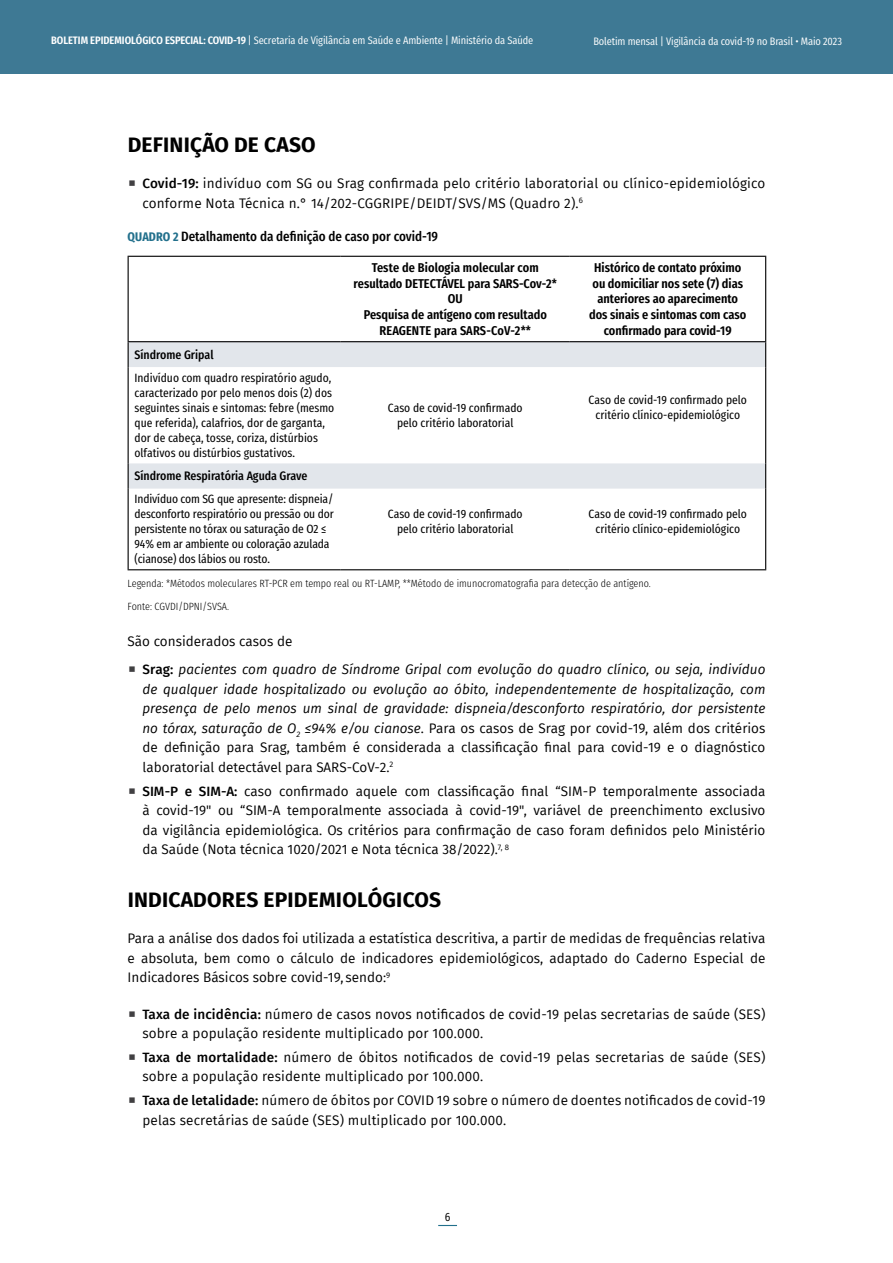
<style>
.page{position:relative;width:893px;height:1263px;background:#fff}
.page>*{position:absolute;margin:0;border:0;box-sizing:border-box;transform-origin:0 0}
.t1{font:700 21px "Fira Sans";letter-spacing:.01em;color:#000}
.t2{font:13.5px/19.5px "Fira Sans";letter-spacing:.01em;color:#000}
.t3{font:italic 13.5px/19.5px "Fira Sans";color:#000}
.t4{font:500 13.5px "Fira Sans Condensed";color:#000}
.t5{font:600 12.75px/15.8px "Fira Sans Condensed";color:#000;text-align:center}
.t6{font:500 12.3px "Fira Sans Condensed";color:#000}
.t7{font:12px/15px "Fira Sans Condensed";color:#000;text-align:center}
.t8{font:12px "Fira Sans Condensed";color:#000}
.t9{font:10.8px "Fira Sans Condensed";letter-spacing:-.01em;color:#fff}
.t10{font:300 10.5px/22.8px "Fira Sans Condensed";color:#000}
.s1{font-weight:600}
.s2{font-style:inherit}
.s3{font-weight:500}
.s4{font-weight:700;font-size:12.45px;color:#22708c}
.s5{font-style:normal}
.s6{font-weight:500;font-style:normal}
</style>
<div class="page">
<div style="left:0;top:0;width:893px;height:74px;background:#3e7994"></div>
<svg style="left:438px;top:1225px;width:19px;height:1px"></svg>
<div style="left:129px;top:342px;width:636px;height:25px;background:#e2e6eb"></div>
<svg style="left:129px;top:463px;width:636px;height:26px;background:#e2e6eb"></svg>
<hr style="left:128px;top:341px;width:213px;height:1px;background:#000">
<hr style="left:341px;top:341px;width:229px;height:1px;background:#000">
<hr style="left:570px;top:341px;width:196px;height:1px;background:#000">
<hr style="left:128px;top:256px;width:213px;height:1px;background:#000">
<hr style="left:341px;top:256px;width:229px;height:1px;background:#000">
<hr style="left:570px;top:256px;width:196px;height:1px;background:#000">
<hr style="left:128px;top:257px;width:1px;height:84px;background:#000">
<hr style="left:765px;top:257px;width:1px;height:84px;background:#000">
<hr style="left:128px;top:367px;width:1px;height:96px;background:#000">
<hr style="left:765px;top:367px;width:1px;height:96px;background:#000">
<hr style="left:128px;top:489px;width:1px;height:80px;background:#000">
<hr style="left:765px;top:489px;width:1px;height:80px;background:#000">
<hr style="left:128px;top:569px;width:213px;height:1px;background:#000">
<hr style="left:341px;top:569px;width:229px;height:1px;background:#000">
<hr style="left:570px;top:569px;width:196px;height:1px;background:#000">
<svg style="left:128px;top:342px;width:1px;height:25px"></svg>
<svg style="left:765px;top:342px;width:1px;height:25px"></svg>
<svg style="left:128px;top:463px;width:1px;height:26px"></svg>
<svg style="left:765px;top:463px;width:1px;height:26px"></svg>
<p class="t9" style="left:51px;top:30px;width:484px"><span class="s1">BOLETIM EPIDEMIOLÓGICO ESPECIAL: COVID-19</span> <span class="s2">|</span> Secretaria de Vigilância em Saúde e Ambiente | Ministério da Saúde</p>
<p class="t9" style="left:593px;top:31px;width:250px">Boletim mensal | Vigilância da covid-19 no Brasil • Maio 2023</p>
<h1 class="t1" style="left:128px;top:127px;width:190px">DEFINIÇÃO DE CASO</h1>
<p class="t2" style="left:142px;top:173px;width:624px"><span class="s3">Covid-19:</span> indivíduo com SG ou Srag confirmada pelo critério laboratorial ou clínico-epidemiológico conforme Nota Técnica n.° 14/202-CGGRIPE/DEIDT/SVS/MS (Quadro 2).<sup>6</sup></p>
<p class="t4" style="left:128px;top:224px;width:312px"><span class="s4">QUADRO 2</span> Detalhamento da definição de caso por covid-19</p>
<p class="t5" style="left:354px;top:258px;width:205px">Teste de Biologia molecular com resultado DETECTÁVEL para SARS-Cov-2*<br>OU<br>Pesquisa de antígeno com resultado<br>REAGENTE para SARS-CoV-2**</p>
<p class="t5" style="left:589px;top:258px;width:159px">Histórico de contato próximo ou domiciliar nos sete (7) dias anteriores ao aparecimento dos sinais e sintomas com caso confirmado para covid-19</p>
<p class="t6" style="left:134px;top:343px;width:81px">Síndrome Gripal</p>
<p class="t7" style="left:134px;top:369px;width:201px;text-align:left">Indivíduo com quadro respiratório agudo, caracterizado por pelo menos dois (2) dos seguintes sinais e sintomas: febre (mesmo que referida), calafrios, dor de garganta, dor de cabeça, tosse, coriza, distúrbios olfativos ou distúrbios gustativos.</p>
<p class="t7" style="left:388px;top:399px;width:136px">Caso de covid-19 confirmado pelo critério laboratorial</p>
<p class="t7" style="left:589px;top:391px;width:160px">Caso de covid-19 confirmado pelo critério clínico-epidemiológico</p>
<p class="t6" style="left:134px;top:465px;width:174px">Síndrome Respiratória Aguda Grave</p>
<p class="t7" style="left:134px;top:490px;width:201px;text-align:left">Indivíduo com SG que apresente: dispneia/ desconforto respiratório ou pressão ou dor persistente no tórax ou saturação de O2 ≤ 94% em ar ambiente ou coloração azulada (cianose) dos lábios ou rosto.</p>
<p class="t7" style="left:388px;top:505px;width:136px">Caso de covid-19 confirmado pelo critério laboratorial</p>
<p class="t7" style="left:589px;top:505px;width:160px">Caso de covid-19 confirmado pelo critério clínico-epidemiológico</p>
<p class="t10" style="left:128px;top:571px;width:525px">Legenda: *Métodos moleculares RT-PCR em tempo real ou RT-LAMP, **Método de imunocromatografia para detecção de antígeno.<br>Fonte: CGVDI/DPNI/SVSA.</p>
<p class="t3" style="left:142px;top:627px;width:624px;line-height:28px;text-indent:-15px"><span class="s5">São considerados casos de<br></span><span class="s6">Srag:</span> pacientes com quadro de Síndrome Gripal com evolução do quadro clínico, ou seja, indivíduo</p>
<p class="t3" style="left:142px;top:679px;width:624px;text-align:justify">de qualquer idade hospitalizado ou evolução ao óbito, independentemente de hospitalização, com presença de pelo menos um sinal de gravidade: dispneia/desconforto respiratório, dor persistente no tórax, saturação de O<sub>2</sub> ≤94% e/ou cianose<span class="s5">. Para os casos de Srag por covid-19, além dos critérios de definição para Srag, também é considerada a classificação final para covid-19 e o diagnóstico laboratorial detectável para SARS-CoV-2.</span><sup>2</sup></p>
<p class="t2" style="left:142px;top:781px;width:624px;text-align:justify"><span class="s3">SIM-P e SIM-A:</span> caso confirmado aquele com classificação final “SIM-P temporalmente associada à covid-19" ou “SIM-A temporalmente associada à covid-19", variável de preenchimento exclusivo da vigilância epidemiológica. Os critérios para confirmação de caso foram definidos pelo Ministério da Saúde (Nota técnica 1020/2021 e Nota técnica 38/2022).<sup>7,</sup> <sup>8</sup></p>
<h1 class="t1" style="left:128px;top:882px;width:315px">INDICADORES EPIDEMIOLÓGICOS</h1>
<p class="t2" style="left:128px;top:928px;width:639px;text-align:justify">Para a análise dos dados foi utilizada a estatística descritiva, a partir de medidas de frequências relativa e absoluta, bem como o cálculo de indicadores epidemiológicos, adaptado do Caderno Especial de Indicadores Básicos sobre covid-19, sendo:<sup>9</sup></p>
<p class="t2" style="left:142px;top:1004px;width:624px"><span class="s3">Taxa de incidência:</span> número de casos novos notificados de covid-19 pelas secretarias de saúde (SES) sobre a população residente multiplicado por 100.000.</p>
<p class="t2" style="left:142px;top:1047px;width:624px"><span class="s3">Taxa de mortalidade:</span> número de óbitos notificados de covid-19 pelas secretarias de saúde (SES) sobre a população residente multiplicado por 100.000.</p>
<p class="t2" style="left:142px;top:1090px;width:624px"><span class="s3">Taxa de letalidade:</span> número de óbitos por COVID 19 sobre o número de doentes notificados de covid-19 pelas secretárias de saúde (SES) multiplicado por 100.000.</p>
<p class="t8" style="left:445px;top:1205px;width:7px">6</p>
</div>
